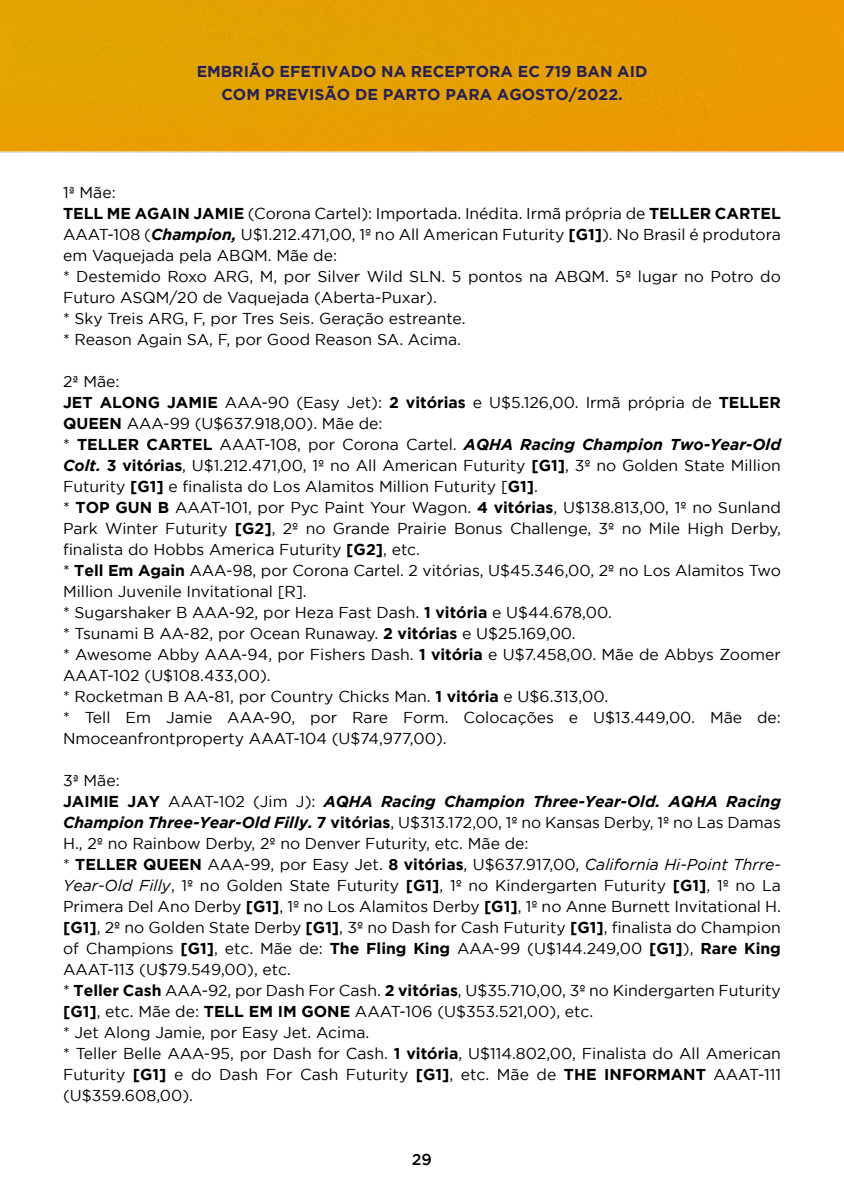
<style>
.page{position:relative;width:844px;height:1191px;background:#fff}
.page>*{position:absolute;margin:0;border:0;box-sizing:border-box;transform-origin:0 0}
.t1{font:15.75px/21px "Gotham";color:#000}
.t2{font:700 15.75px/23.6px "Gotham";color:#272154;text-align:center}
.t3{font:500 15.75px "Gotham";color:#000}
.s1{font-weight:700}
.s2{font-weight:700;font-style:italic}
.s3{font-style:italic}
</style>
<div class="page">
<div style="left:0;top:0;width:843px;height:153px;background:#e69f00"></div>
<p class="t2" style="left:197px;top:59px;width:452px">EMBRIÃO EFETIVADO NA RECEPTORA EC 719 BAN AID<br>COM PREVISÃO DE PARTO PARA AGOSTO/2022.</p>
<p class="t1" style="left:63px;top:181px;width:719px">1ª Mãe:<br><span class="s1">TELL ME AGAIN JAMIE</span> (Corona Cartel): Importada. Inédita. Irmã própria de <span class="s1">TELLER CARTEL </span>AAAT-108 (<span class="s2">Champion,</span> U$1.212.471,00, 1º no All American Futurity <span class="s1">[G1]</span>). No Brasil é produtora em Vaquejada pela ABQM. Mãe de:<br>* Destemido Roxo ARG, M, por Silver Wild SLN. 5 pontos na ABQM. 5º lugar no Potro do Futuro ASQM/20 de Vaquejada (Aberta-Puxar).<br>* Sky Treis ARG, F, por Tres Seis. Geração estreante.<br>* Reason Again SA, F, por Good Reason SA. Acima.</p>
<p class="t1" style="left:63px;top:370px;width:719px">2ª Mãe:<br><span class="s1">JET ALONG JAMIE</span> AAA-90 (Easy Jet): <span class="s1">2 vitórias</span> e U$5.126,00. Irmã própria de <span class="s1">TELLER QUEEN</span> AAA-99 (U$637.918,00). Mãe de:<br>* <span class="s1">TELLER CARTEL</span> AAAT-108, por Corona Cartel. <span class="s2">AQHA Racing Champion Two-Year-Old Colt.</span> <span class="s1">3 vitórias</span>, U$1.212.471,00, 1º no All American Futurity <span class="s1">[G1]</span>, 3º no Golden State Million Futurity <span class="s1">[G1]</span> e finalista do Los Alamitos Million Futurity [<span class="s1">G1]</span>.<br>* <span class="s1">TOP GUN B</span> AAAT-101, por Pyc Paint Your Wagon. <span class="s1">4 vitórias</span>, U$138.813,00, 1º no Sunland Park Winter Futurity <span class="s1">[G2]</span>, 2º no Grande Prairie Bonus Challenge, 3º no Mile High Derby, finalista do Hobbs America Futurity <span class="s1">[G2]</span>, etc.<br>* <span class="s1">Tell Em Again</span> AAA-98, por Corona Cartel. 2 vitórias, U$45.346,00, 2º no Los Alamitos Two Million Juvenile Invitational [R].<br>* Sugarshaker B AAA-92, por Heza Fast Dash. <span class="s1">1 vitória</span> e U$44.678,00.<br>* Tsunami B AA-82, por Ocean Runaway. <span class="s1">2 vitórias</span> e U$25.169,00.<br>* Awesome Abby AAA-94, por Fishers Dash. <span class="s1">1 vitória</span> e U$7.458,00. Mãe de Abbys Zoomer AAAT-102 (U$108.433,00).<br>* Rocketman B AA-81, por Country Chicks Man. <span class="s1">1 vitória</span> e U$6.313,00.<br>* Tell Em Jamie AAA-90, por Rare Form. Colocações e U$13.449,00. Mãe de:<br>Nmoceanfrontproperty AAAT-104 (U$74,977,00).</p>
<p class="t1" style="left:63px;top:769px;width:719px">3ª Mãe:<br><span class="s1">JAIMIE JAY</span> AAAT-102 (Jim J): <span class="s2">AQHA Racing Champion Three-Year-Old. AQHA Racing Champion Three-Year-Old Filly.</span> <span class="s1">7 vitórias</span>, U$313.172,00, 1º no Kansas Derby, 1º no Las Damas H., 2º no Rainbow Derby, 2º no Denver Futurity, etc. Mãe de:<br>* <span class="s1">TELLER QUEEN</span> AAA-99, por Easy Jet. <span class="s1">8 vitórias</span>, U$637.917,00, <span class="s3">California Hi-Point Thrre-Year-Old Filly</span>, 1º no Golden State Futurity <span class="s1">[G1]</span>, 1º no Kindergarten Futurity <span class="s1">[G1]</span>, 1º no La Primera Del Ano Derby <span class="s1">[G1]</span>, 1º no Los Alamitos Derby <span class="s1">[G1]</span>, 1º no Anne Burnett Invitational H. <span class="s1">[G1]</span>, 2º no Golden State Derby <span class="s1">[G1]</span>, 3º no Dash for Cash Futurity <span class="s1">[G1]</span>, finalista do Champion of Champions <span class="s1">[G1]</span>, etc. Mãe de: <span class="s1">The Fling King</span> AAA-99 (U$144.249,00 <span class="s1">[G1]</span>), <span class="s1">Rare King </span>AAAT-113 (U$79.549,00), etc.<br>* <span class="s1">Teller Cash</span> AAA-92, por Dash For Cash. <span class="s1">2 vitórias</span>, U$35.710,00, 3º no Kindergarten Futurity <span class="s1">[G1]</span>, etc. Mãe de: <span class="s1">TELL EM IM GONE</span> AAAT-106 (U$353.521,00), etc.<br>* Jet Along Jamie, por Easy Jet. Acima.<br>* Teller Belle AAA-95, por Dash for Cash. <span class="s1">1 vitória</span>, U$114.802,00, Finalista do All American Futurity <span class="s1">[G1]</span> e do Dash For Cash Futurity <span class="s1">[G1]</span>, etc. Mãe de <span class="s1">THE INFORMANT</span> AAAT-111 (U$359.608,00).</p>
<p class="t3" style="left:412px;top:1150px;width:21px">29</p>
</div>
